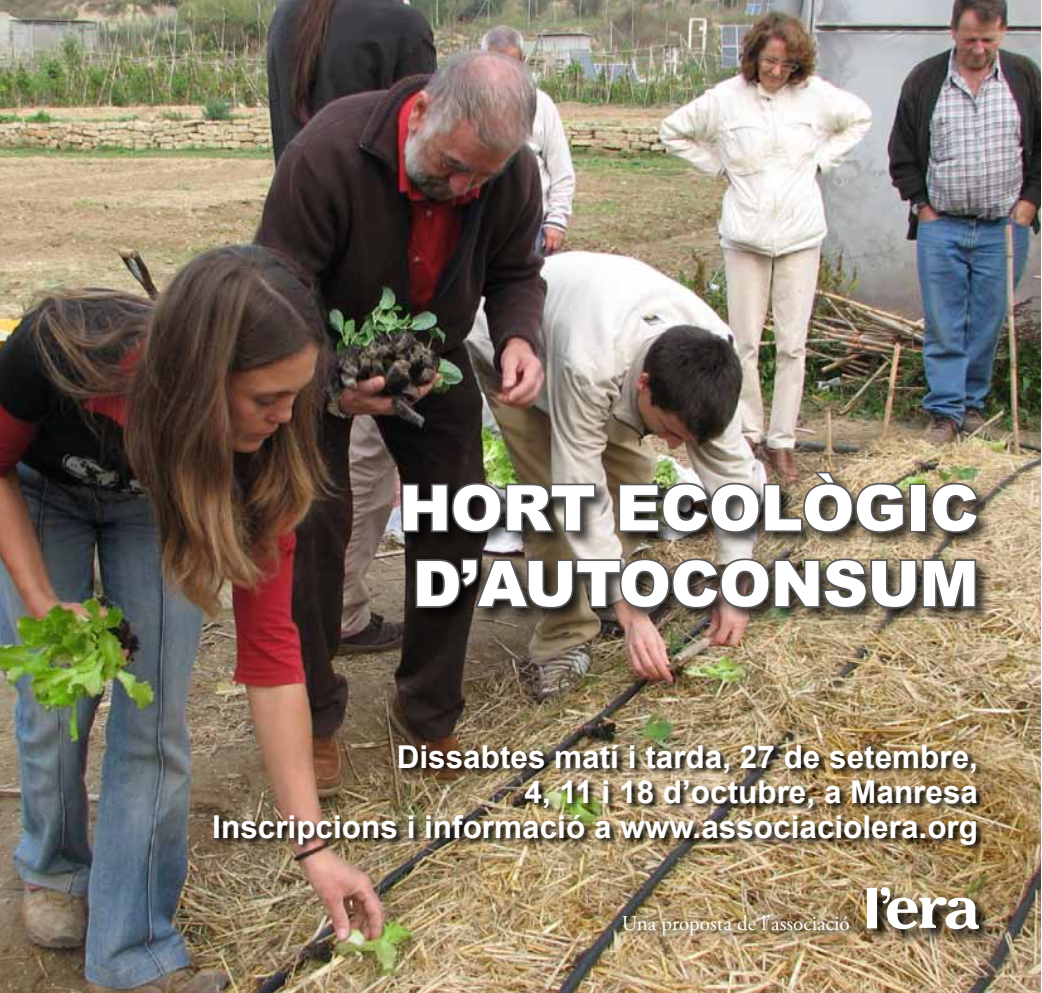
<style>
.page{position:relative;width:1042px;height:993px;background:#fff}
.page>*{position:absolute;margin:0;border:0;box-sizing:border-box;transform-origin:0 0}
.TITOL{font:900 63px/75.6px "Arial";letter-spacing:-.01em;color:#fff}
.t1{font:700 31.5px "Arial";color:#fff}
.t2{font:21px "Adobe Garamond Pro";color:#fff}
</style>
<div class="page">
<img style="left:0;top:0;width:1040px;height:992px">
<div style="left:399px;top:469px;width:595px;height:156px;background:#000;opacity:.75"></div>
<svg style="left:400px;top:481px;width:197px;height:54px;background:#464340"></svg>
<img style="left:616px;top:469px;width:290px;height:66px">
<div style="left:909px;top:483px;width:17px;height:49px;border:4px solid #58585a"></div>
<svg style="left:929px;top:480px;width:52px;height:55px;background:#6d6556"></svg>
<img style="left:414px;top:543px;width:564px;height:67px">
<svg style="left:864px;top:884px;width:130px;height:60px"></svg>
<img style="left:867px;top:886px;width:140px;height:61px">
<img style="left:616px;top:908px;width:243px;height:38px">
<img style="left:213px;top:743px;width:772px;height:109px">
<p class="TITOL" style="left:399px;top:468px;width:581px">HORT ECOLÒGIC<br>D’AUTOCONSUM</p>
<p class="t1" style="left:397px;top:736px;width:583px">Dissabtes matí i tarda, 27 de setembre,</p>
<p class="t1" style="left:524px;top:771px;width:455px">4, 11 i 18 d’octubre, a Manresa</p>
<p class="t1" style="left:212px;top:806px;width:767px">Inscripcions i informació a www.associaciolera.org</p>
<p class="t2" style="left:622px;top:910px;width:229px">Una proposta de l’associació</p>
</div>
